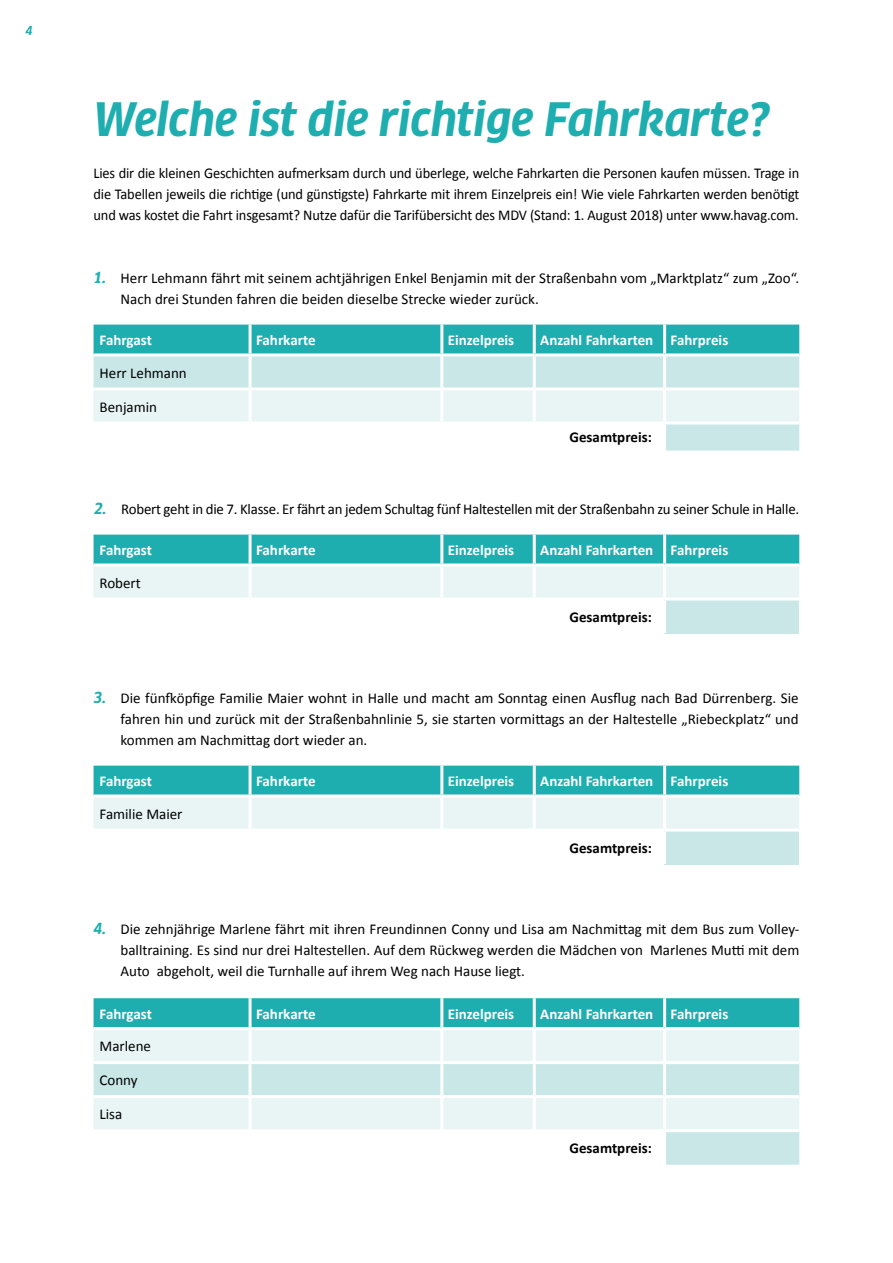
<style>
.page{position:relative;width:893px;height:1263px;background:#fff}
.page>*{position:absolute;margin:0;border:0;box-sizing:border-box;transform-origin:0 0}
.t1{font:italic 700 45px "Clan OT Narr";color:#1faeb0}
.t2{font:15px/21px "Calibri";color:#000;text-align:justify}
.t3{font:15px/21px "Calibri";color:#000;text-align:justify;scale:.96 1}
.t4{font:700 15px "Calibri";color:#fff}
.t5{font:700 15px "Calibri";color:#000}
.t6{font:italic 700 12px "Clan OT Narr";color:#1faeb0}
.s1{font-family:"Clan OT Narr";font-weight:700;font-style:italic;color:#1faeb0}
</style>
<div class="page">
<div style="left:94px;top:325px;width:705px;height:28px;background:#1faeb0"></div>
<svg style="left:94px;top:356px;width:705px;height:95px;fill:#c9e7e7"></svg>
<div style="left:94px;top:390px;width:705px;height:31px;background:#e9f5f5"></div>
<hr style="left:249px;top:325px;width:3px;height:28px;background:#fff">
<hr style="left:440px;top:325px;width:3px;height:28px;background:#fff">
<hr style="left:533px;top:325px;width:3px;height:28px;background:#fff">
<hr style="left:663px;top:325px;width:3px;height:28px;background:#fff">
<hr style="left:249px;top:356px;width:3px;height:31px;background:#fff">
<hr style="left:440px;top:356px;width:3px;height:31px;background:#fff">
<hr style="left:533px;top:356px;width:3px;height:31px;background:#fff">
<hr style="left:663px;top:356px;width:3px;height:31px;background:#fff">
<hr style="left:94px;top:387px;width:156px;height:3px;background:#fff">
<hr style="left:250px;top:387px;width:192px;height:3px;background:#fff">
<hr style="left:249px;top:390px;width:3px;height:31px;background:#fff">
<hr style="left:442px;top:387px;width:92px;height:3px;background:#fff">
<hr style="left:440px;top:390px;width:3px;height:31px;background:#fff">
<hr style="left:534px;top:387px;width:131px;height:3px;background:#fff">
<hr style="left:533px;top:390px;width:3px;height:31px;background:#fff">
<hr style="left:665px;top:387px;width:134px;height:3px;background:#fff">
<hr style="left:663px;top:390px;width:3px;height:31px;background:#fff">
<hr style="left:94px;top:421px;width:156px;height:3px;background:#fff">
<hr style="left:250px;top:421px;width:192px;height:3px;background:#fff">
<hr style="left:442px;top:421px;width:92px;height:3px;background:#fff">
<hr style="left:534px;top:421px;width:131px;height:3px;background:#fff">
<hr style="left:665px;top:421px;width:134px;height:3px;background:#fff">
<hr style="left:663px;top:424px;width:3px;height:27px;background:#fff">
<svg style="left:94px;top:535px;width:705px;height:62px;background:#89d3d4"></svg>
<div style="left:665px;top:599px;width:134px;height:34px;background:#c9e7e7"></div>
<hr style="left:249px;top:535px;width:3px;height:28px;background:#fff">
<hr style="left:440px;top:535px;width:3px;height:28px;background:#fff">
<hr style="left:533px;top:535px;width:3px;height:28px;background:#fff">
<hr style="left:663px;top:535px;width:3px;height:28px;background:#fff">
<hr style="left:94px;top:563px;width:156px;height:3px;background:#fff">
<hr style="left:250px;top:563px;width:192px;height:3px;background:#fff">
<hr style="left:249px;top:566px;width:3px;height:31px;background:#fff">
<hr style="left:442px;top:563px;width:92px;height:3px;background:#fff">
<hr style="left:440px;top:566px;width:3px;height:31px;background:#fff">
<hr style="left:534px;top:563px;width:131px;height:3px;background:#fff">
<hr style="left:533px;top:566px;width:3px;height:31px;background:#fff">
<hr style="left:665px;top:563px;width:134px;height:3px;background:#fff">
<hr style="left:663px;top:566px;width:3px;height:31px;background:#fff">
<hr style="left:665px;top:597px;width:134px;height:3px;background:#fff">
<hr style="left:663px;top:600px;width:3px;height:33px;background:#fff">
<div style="left:94px;top:998px;width:705px;height:29px;background:#1faeb0"></div>
<div style="left:94px;top:1030px;width:705px;height:31px;background:#e9f5f5"></div>
<svg style="left:94px;top:1064px;width:705px;height:101px"></svg>
<hr style="left:249px;top:998px;width:3px;height:29px;background:#fff">
<hr style="left:440px;top:998px;width:3px;height:29px;background:#fff">
<hr style="left:533px;top:998px;width:3px;height:29px;background:#fff">
<hr style="left:663px;top:998px;width:3px;height:29px;background:#fff">
<hr style="left:249px;top:1030px;width:3px;height:31px;background:#fff">
<hr style="left:440px;top:1030px;width:3px;height:31px;background:#fff">
<hr style="left:533px;top:1030px;width:3px;height:31px;background:#fff">
<hr style="left:663px;top:1030px;width:3px;height:31px;background:#fff">
<hr style="left:249px;top:1064px;width:3px;height:31px;background:#fff">
<hr style="left:440px;top:1064px;width:3px;height:31px;background:#fff">
<hr style="left:533px;top:1064px;width:3px;height:31px;background:#fff">
<hr style="left:663px;top:1064px;width:3px;height:31px;background:#fff">
<hr style="left:94px;top:1095px;width:156px;height:3px;background:#fff">
<hr style="left:250px;top:1095px;width:192px;height:3px;background:#fff">
<hr style="left:249px;top:1098px;width:3px;height:31px;background:#fff">
<hr style="left:442px;top:1095px;width:92px;height:3px;background:#fff">
<hr style="left:440px;top:1098px;width:3px;height:31px;background:#fff">
<hr style="left:534px;top:1095px;width:131px;height:3px;background:#fff">
<hr style="left:533px;top:1098px;width:3px;height:31px;background:#fff">
<hr style="left:665px;top:1095px;width:134px;height:3px;background:#fff">
<hr style="left:663px;top:1098px;width:3px;height:31px;background:#fff">
<hr style="left:94px;top:1129px;width:156px;height:3px;background:#fff">
<hr style="left:250px;top:1129px;width:192px;height:3px;background:#fff">
<hr style="left:442px;top:1129px;width:92px;height:3px;background:#fff">
<hr style="left:534px;top:1129px;width:131px;height:3px;background:#fff">
<hr style="left:665px;top:1129px;width:134px;height:3px;background:#fff">
<hr style="left:663px;top:1132px;width:3px;height:33px;background:#fff">
<svg style="left:94px;top:766px;width:705px;height:62px;background:#89d3d4"></svg>
<div style="left:665px;top:830px;width:134px;height:34px;background:#c9e7e7"></div>
<hr style="left:249px;top:766px;width:3px;height:28px;background:#fff">
<hr style="left:440px;top:766px;width:3px;height:28px;background:#fff">
<hr style="left:533px;top:766px;width:3px;height:28px;background:#fff">
<hr style="left:663px;top:766px;width:3px;height:28px;background:#fff">
<hr style="left:94px;top:794px;width:156px;height:3px;background:#fff">
<hr style="left:250px;top:794px;width:192px;height:3px;background:#fff">
<hr style="left:249px;top:797px;width:3px;height:31px;background:#fff">
<hr style="left:442px;top:794px;width:92px;height:3px;background:#fff">
<hr style="left:440px;top:797px;width:3px;height:31px;background:#fff">
<hr style="left:534px;top:794px;width:131px;height:3px;background:#fff">
<hr style="left:533px;top:797px;width:3px;height:31px;background:#fff">
<hr style="left:665px;top:794px;width:134px;height:3px;background:#fff">
<hr style="left:663px;top:797px;width:3px;height:31px;background:#fff">
<hr style="left:665px;top:828px;width:134px;height:3px;background:#fff">
<hr style="left:663px;top:831px;width:3px;height:33px;background:#fff">
<p class="t6" style="left:26px;top:24px;width:9px">4</p>
<h1 class="t1" style="left:94px;top:93px;width:678px">Welche ist die richtige Fahrkarte?</h1>
<p class="t3" style="left:94px;top:162px;width:737px">Lies dir die kleinen Geschichten aufmerksam durch und überlege, welche Fahrkarten die Personen kaufen müssen. Trage in die Tabellen jeweils die richtige (und günstigste) Fahrkarte mit ihrem Einzelpreis ein! Wie viele Fahrkarten werden benötigt und was kostet die Fahrt insgesamt? Nutze dafür die Tarifübersicht des MDV (Stand: 1. August 2018) unter www.havag.com.</p>
<p class="t2" style="left:121px;top:267px;width:680px;text-indent:-27px"><span class="s1">1.</span> Herr Lehmann fährt mit seinem achtjährigen Enkel Benjamin mit der Straßenbahn vom „Marktplatz“ zum „Zoo“.<br>Nach drei Stunden fahren die beiden dieselbe Strecke wieder zurück.</p>
<p class="t4" style="left:100px;top:331px;width:54px">Fahrgast</p>
<p class="t4" style="left:256px;top:331px;width:61px">Fahrkarte</p>
<p class="t4" style="left:448px;top:331px;width:68px">Einzelpreis</p>
<p class="t4" style="left:540px;top:331px;width:190px">Anzahl Fahrkarten Fahrpreis</p>
<p class="t2" style="left:100px;top:362px;width:89px">Herr Lehmann</p>
<p class="t2" style="left:100px;top:396px;width:59px">Benjamin</p>
<p class="t5" style="left:569px;top:428px;width:84px">Gesamtpreis:</p>
<p class="t2" style="left:94px;top:498px;width:706px"><span class="s1">2.</span> Robert geht in die 7. Klasse. Er fährt an jedem Schultag fünf Haltestellen mit der Straßenbahn zu seiner Schule in Halle.</p>
<p class="t4" style="left:100px;top:541px;width:54px">Fahrgast</p>
<p class="t4" style="left:256px;top:541px;width:61px">Fahrkarte</p>
<p class="t4" style="left:448px;top:541px;width:68px">Einzelpreis</p>
<p class="t4" style="left:540px;top:541px;width:190px">Anzahl Fahrkarten Fahrpreis</p>
<p class="t2" style="left:100px;top:572px;width:43px">Robert</p>
<p class="t5" style="left:569px;top:607px;width:84px">Gesamtpreis:</p>
<p class="t2" style="left:121px;top:687px;width:680px;text-indent:-27px"><span class="s1">3.</span> Die fünfköpfige Familie Maier wohnt in Halle und macht am Sonntag einen Ausflug nach Bad Dürrenberg. Sie fahren hin und zurück mit der Straßenbahnlinie 5, sie starten vormittags an der Haltestelle „Riebeckplatz“ und kommen am Nachmittag dort wieder an.</p>
<p class="t4" style="left:100px;top:772px;width:54px">Fahrgast</p>
<p class="t4" style="left:256px;top:772px;width:61px">Fahrkarte</p>
<p class="t4" style="left:448px;top:772px;width:68px">Einzelpreis</p>
<p class="t4" style="left:540px;top:772px;width:190px">Anzahl Fahrkarten Fahrpreis</p>
<p class="t2" style="left:100px;top:803px;width:84px">Familie Maier</p>
<p class="t5" style="left:569px;top:838px;width:84px">Gesamtpreis:</p>
<p class="t2" style="left:121px;top:918px;width:680px;text-indent:-27px"><span class="s1">4.</span> Die zehnjährige Marlene fährt mit ihren Freundinnen Conny und Lisa am Nachmittag mit dem Bus zum Volley&shy;balltraining. Es sind nur drei Haltestellen. Auf dem Rückweg werden die Mädchen von Marlenes Mutti mit dem Auto abgeholt, weil die Turnhalle auf ihrem Weg nach Hause liegt.</p>
<p class="t4" style="left:100px;top:1005px;width:54px">Fahrgast</p>
<p class="t4" style="left:256px;top:1005px;width:61px">Fahrkarte</p>
<p class="t4" style="left:448px;top:1005px;width:68px">Einzelpreis</p>
<p class="t4" style="left:540px;top:1005px;width:190px">Anzahl Fahrkarten Fahrpreis</p>
<p class="t2" style="left:100px;top:1036px;width:53px">Marlene</p>
<p class="t2" style="left:100px;top:1070px;width:40px">Conny</p>
<p class="t2" style="left:100px;top:1104px;width:24px">Lisa</p>
<p class="t5" style="left:569px;top:1139px;width:84px">Gesamtpreis:</p>
</div>
